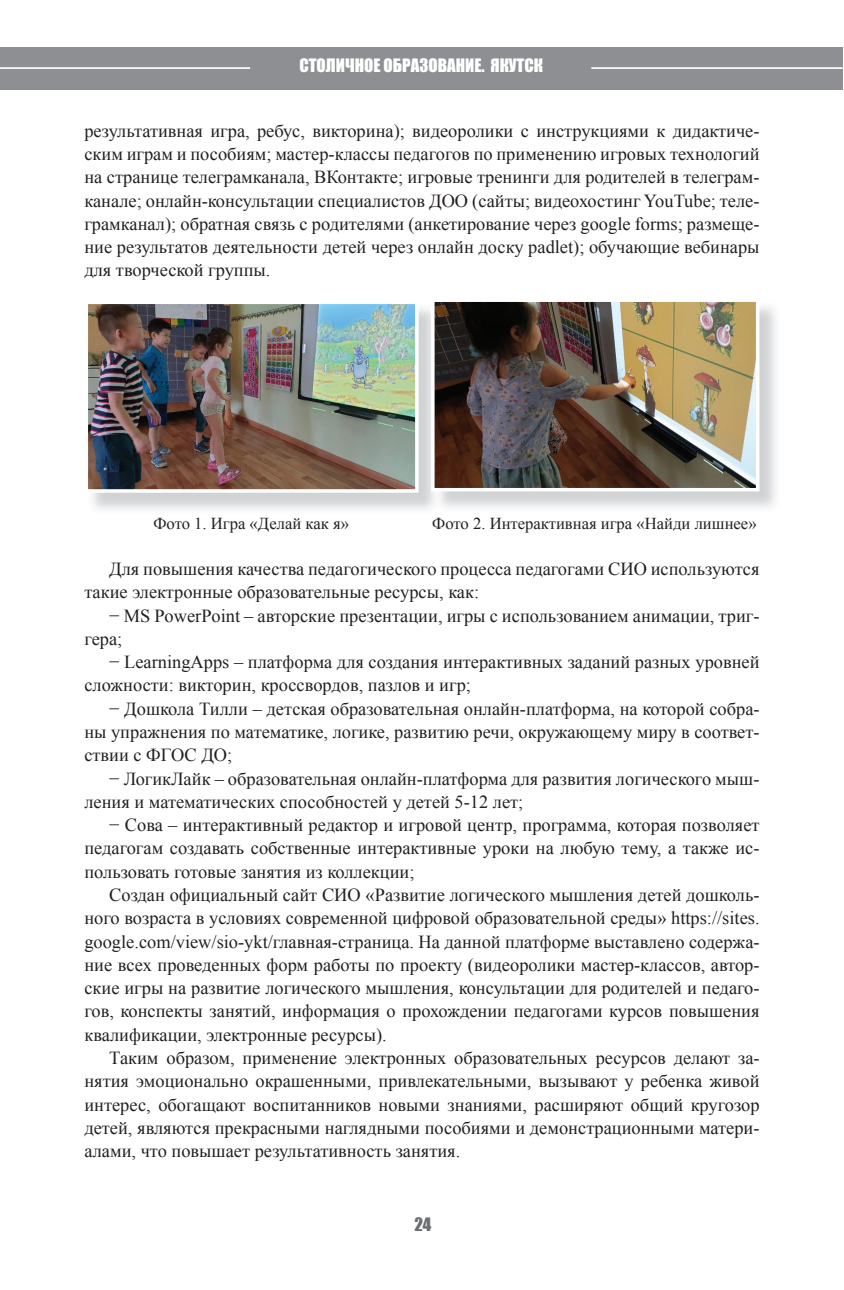
<style>
.page{position:relative;width:844px;height:1290px;background:#fff}
.page>*{position:absolute;margin:0;border:0;box-sizing:border-box;transform-origin:0 0}
.t1{font:18.38px/23.3px "Times New Roman";color:#231f20;text-align:justify}
.t2{font:16.97px "Impact";color:#fff}
.t3{font:16.97px "Impact";color:#6c6d70}
.t4{font:16.62px "Times New Roman";color:#231f20}
</style>
<div class="page">
<div style="left:0;top:47px;width:842px;height:42px;background:#8d8f92"></div>
<hr style="left:0;top:67px;width:250px;height:2px;background:#fff">
<hr style="left:591px;top:67px;width:251px;height:2px;background:#fff">
<img style="left:92px;top:308px;width:341px;height:202px">
<img style="left:89px;top:306px;width:324px;height:182px">
<div style="left:84px;top:301px;width:334px;height:192px;border:4px solid #fff"></div>
<img style="left:440px;top:306px;width:336px;height:202px">
<img style="left:433px;top:492px;width:3px;height:11px">
<img style="left:436px;top:303px;width:318px;height:183px">
<div style="left:431px;top:298px;width:328px;height:193px;border:4px solid #fff"></div>
<p class="t2" style="left:299px;top:52px;width:245px">столичное образование. Якутск</p>
<p class="t1" style="left:84px;top:119px;width:676px">результативная игра, ребус, викторина); видеоролики с инструкциями к дидактиче&shy;ским играм и пособиям; мастер-классы педагогов по применению игровых технологий на странице телеграмканала, ВКонтакте; игровые тренинги для родителей в телеграм&shy;канале; онлайн-консультации специалистов ДОО (сайты; видеохостинг YouTube; теле&shy;грамканал); обратная связь с родителями (анкетирование через google forms; размеще&shy;ние результатов деятельности детей через онлайн доску padlet); обучающие вебинары для творческой группы.</p>
<p class="t4" style="left:153px;top:512px;width:197px">Фото 1. Игра «Делай как я»</p>
<p class="t4" style="left:432px;top:512px;width:326px">Фото 2. Интерактивная игра «Найди лишнее»</p>
<p class="t1" style="left:84px;top:557px;width:676px;text-indent:25px">Для повышения качества педагогического процесса педагогами СИО используются такие электронные образовательные ресурсы, как:</p>
<p class="t1" style="left:84px;top:603px;width:676px;text-indent:25px">− MS PowerPoint – авторские презентации, игры с использованием анимации, триг&shy;гера;</p>
<p class="t1" style="left:84px;top:650px;width:676px;text-indent:25px">− LearningApps – платформа для создания интерактивных заданий разных уровней сложности: викторин, кроссвордов, пазлов и игр;</p>
<p class="t1" style="left:84px;top:697px;width:676px;text-indent:25px">− Дошкола Тилли – детская образовательная онлайн-платформа, на которой собра&shy;ны упражнения по математике, логике, развитию речи, окружающему миру в соответ&shy;ствии с ФГОС ДО;</p>
<p class="t1" style="left:84px;top:766px;width:676px;text-indent:25px">− ЛогикЛайк – образовательная онлайн-платформа для развития логического мыш&shy;ления и математических способностей у детей 5-12 лет;</p>
<p class="t1" style="left:84px;top:813px;width:676px;text-indent:25px">− Сова – интерактивный редактор и игровой центр, программа, которая позволяет педагогам создавать собственные интерактивные уроки на любую тему, а также ис&shy;пользовать готовые занятия из коллекции;</p>
<p class="t1" style="left:84px;top:883px;width:676px;text-indent:25px">Создан официальный сайт СИО «Развитие логического мышления детей дошколь&shy;ного возраста в условиях современной цифровой образовательной среды» https://sites. google.com/view/sio-ykt/главная-страница. На данной платформе выставлено содержа&shy;ние всех проведенных форм работы по проекту (видеоролики мастер-классов, автор&shy;ские игры на развитие логического мышления, консультации для родителей и педаго&shy;гов, конспекты занятий, информация о прохождении педагогами курсов повышения квалификации, электронные ресурсы).</p>
<p class="t1" style="left:84px;top:1046px;width:676px;text-indent:25px">Таким образом, применение электронных образовательных ресурсов делают за&shy;нятия эмоционально окрашенными, привлекательными, вызывают у ребенка живой интерес, обогащают воспитанников новыми знаниями, расширяют общий кругозор детей, являются прекрасными наглядными пособиями и демонстрационными матери&shy;алами, что повышает результативность занятия.</p>
<p class="t3" style="left:414px;top:1211px;width:18px">24</p>
</div>
